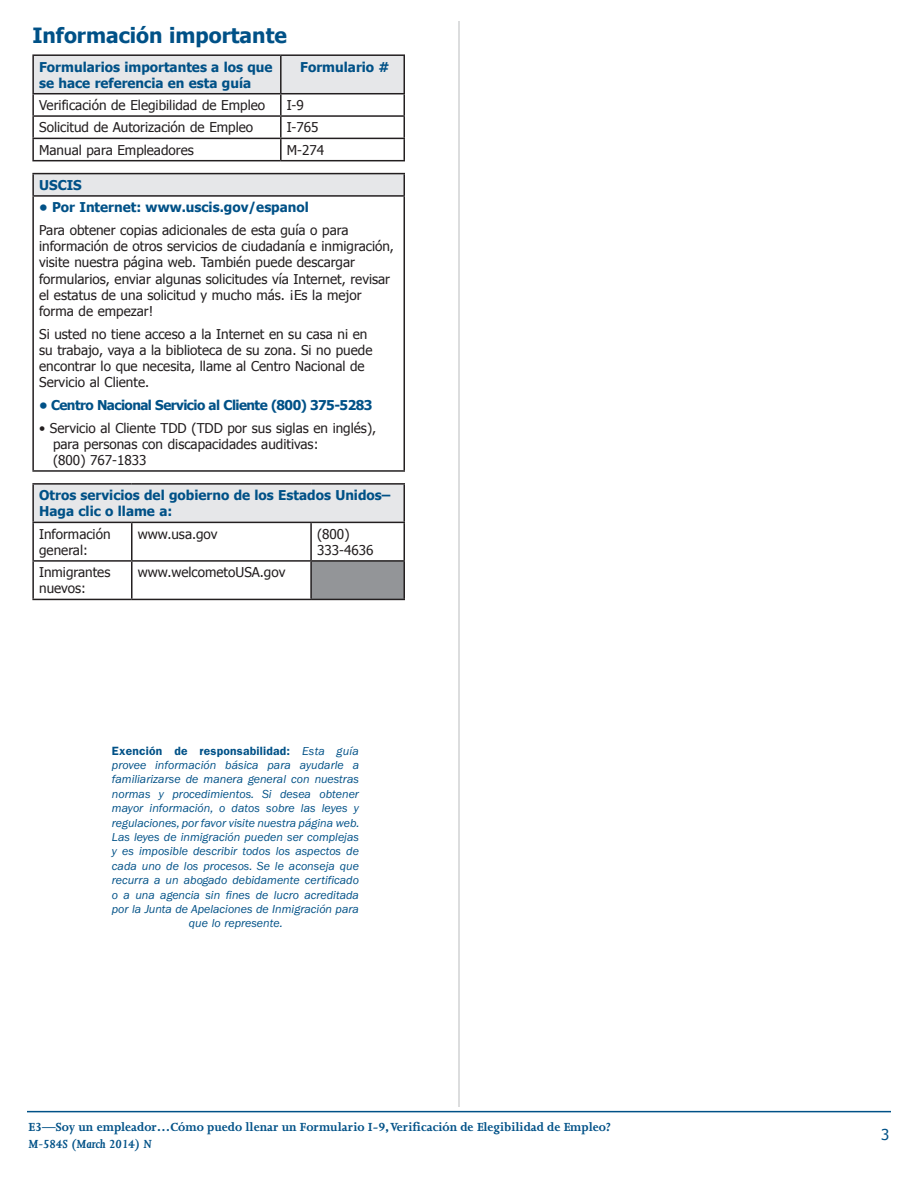
<style>
.page{position:relative;width:918px;height:1188px;background:#fff}
.page>*{position:absolute;margin:0;border:0;box-sizing:border-box;transform-origin:0 0}
.Page_Header{font:700 21px "Tahoma";color:#005187}
.t1{font:15px "Tahoma";color:#005187}
.Copy{font:13.5px/16.2px "Tahoma";color:#231f20}
.Copy-2{font:700 13.5px/16.2px "Tahoma";color:#005187}
.t2{font:700 13.5px "Joanna";color:#005187}
.Copy-3{font:700 13.5px "Tahoma";letter-spacing:-.04em;color:#005187}
.t3{font:italic 700 13.5px "Joanna";color:#005187}
.copy_subhead{font:700 13.5px "Tahoma";color:#005187}
.Copy-4{font:italic 12px/14.4px "ITC Franklin Gothic Std";color:#005187;text-align:center}
.s1{font-weight:600;font-style:normal}
</style>
<div class="page">
<hr style="left:458px;top:21px;width:2px;height:1086px;background:#d1d2d4">
<hr style="left:27px;top:1111px;width:864px;height:1px;background:#005187">
<hr style="left:32px;top:94px;width:2px;height:21px;background:#231f20">
<hr style="left:32px;top:115px;width:249px;height:2px;background:#231f20">
<hr style="left:32px;top:117px;width:2px;height:21px;background:#231f20">
<hr style="left:32px;top:138px;width:249px;height:1px;background:#231f20">
<hr style="left:32px;top:139px;width:2px;height:21px;background:#231f20">
<svg style="left:33px;top:56px;width:372px;height:104px"></svg>
<hr style="left:32px;top:160px;width:249px;height:1px;background:#231f20">
<hr style="left:281px;top:160px;width:124px;height:1px;background:#231f20">
<hr style="left:32px;top:54px;width:249px;height:2px;background:#231f20">
<hr style="left:32px;top:56px;width:2px;height:37px;background:#231f20">
<hr style="left:281px;top:54px;width:124px;height:2px;background:#231f20">
<hr style="left:280px;top:56px;width:2px;height:37px;background:#231f20">
<hr style="left:404px;top:56px;width:1px;height:37px;background:#231f20">
<hr style="left:32px;top:93px;width:249px;height:1px;background:#231f20">
<hr style="left:281px;top:93px;width:124px;height:1px;background:#231f20">
<div style="left:33px;top:174px;width:371px;height:22px;background:#e6e7e9"></div>
<hr style="left:32px;top:173px;width:373px;height:1px;background:#231f20">
<hr style="left:32px;top:174px;width:2px;height:21px;background:#231f20">
<svg style="left:404px;top:174px;width:1px;height:21px"></svg>
<hr style="left:32px;top:195px;width:373px;height:2px;background:#231f20">
<hr style="left:32px;top:197px;width:2px;height:273px;background:#231f20">
<hr style="left:404px;top:197px;width:1px;height:273px;background:#231f20">
<hr style="left:32px;top:470px;width:373px;height:2px;background:#231f20">
<div style="left:33px;top:484px;width:371px;height:38px;background:#e6e7e9"></div>
<div style="left:311px;top:561px;width:93px;height:38px;background:#939598"></div>
<hr style="left:32px;top:483px;width:100px;height:2px;background:#231f20">
<hr style="left:32px;top:485px;width:2px;height:37px;background:#231f20">
<hr style="left:132px;top:483px;width:179px;height:2px;background:#231f20">
<hr style="left:311px;top:483px;width:94px;height:2px;background:#231f20">
<hr style="left:404px;top:485px;width:1px;height:37px;background:#231f20">
<hr style="left:32px;top:522px;width:100px;height:1px;background:#231f20">
<hr style="left:32px;top:523px;width:2px;height:37px;background:#231f20">
<hr style="left:132px;top:522px;width:179px;height:1px;background:#231f20">
<hr style="left:131px;top:523px;width:2px;height:37px;background:#231f20">
<hr style="left:311px;top:522px;width:94px;height:1px;background:#231f20">
<hr style="left:310px;top:523px;width:2px;height:37px;background:#231f20">
<hr style="left:404px;top:523px;width:1px;height:37px;background:#231f20">
<hr style="left:32px;top:560px;width:100px;height:2px;background:#231f20">
<hr style="left:32px;top:562px;width:2px;height:37px;background:#231f20">
<hr style="left:132px;top:560px;width:179px;height:2px;background:#231f20">
<hr style="left:131px;top:562px;width:2px;height:37px;background:#231f20">
<hr style="left:311px;top:560px;width:94px;height:2px;background:#231f20">
<hr style="left:310px;top:562px;width:2px;height:37px;background:#231f20">
<hr style="left:404px;top:562px;width:1px;height:37px;background:#231f20">
<hr style="left:32px;top:599px;width:100px;height:1px;background:#231f20">
<hr style="left:132px;top:599px;width:179px;height:1px;background:#231f20">
<hr style="left:311px;top:599px;width:94px;height:1px;background:#231f20">
<p class="Page_Header" style="left:32px;top:21px;width:256px">Información importante</p>
<p class="Copy-2" style="left:39px;top:58px;width:235px">Formularios importantes a los que se hace referencia en esta guía</p>
<p class="copy_subhead" style="left:300px;top:57px;width:91px">Formulario #</p>
<p class="Copy" style="left:39px;top:96px;width:228px">Verificación de Elegibilidad de Empleo</p>
<p class="Copy" style="left:287px;top:96px;width:19px">I-9</p>
<p class="Copy" style="left:39px;top:119px;width:216px">Solicitud de Autorización de Empleo</p>
<p class="Copy" style="left:287px;top:119px;width:33px">I-765</p>
<p class="Copy" style="left:39px;top:141px;width:156px">Manual para Empleadores</p>
<p class="Copy" style="left:287px;top:141px;width:39px">M-274</p>
<p class="Copy-2" style="left:39px;top:176px;width:44px">USCIS</p>
<p class="Copy-2" style="left:39px;top:198px;width:271px">• Por Internet: www.uscis.gov/espanol</p>
<p class="Copy" style="left:39px;top:221px;width:356px">Para obtener copias adicionales de esta guía o para información de otros servicios de ciudadanía e inmigración, visite nuestra página web. También puede descargar formularios, enviar algunas solicitudes vía Internet, revisar el estatus de una solicitud y mucho más. ¡Es la mejor forma de empezar!</p>
<p class="Copy" style="left:39px;top:325px;width:335px">Si usted no tiene acceso a la Internet en su casa ni en su trabajo, vaya a la biblioteca de su zona. Si no puede encontrar lo que necesita, llame al Centro Nacional de Servicio al Cliente.</p>
<p class="Copy-3" style="left:39px;top:396px;width:335px">• Centro Nacional Servicio al Cliente (800) 375-5283</p>
<p class="Copy" style="left:53px;top:419px;width:325px;text-indent:-14px">• Servicio al Cliente TDD (TDD por sus siglas en inglés), para personas con discapacidades auditivas:<br>(800) 767-1833</p>
<p class="Copy-2" style="left:39px;top:486px;width:353px">Otros servicios del gobierno de los Estados Unidos–<br>Haga clic o llame a:</p>
<p class="Copy" style="left:39px;top:525px;width:73px">Información general:</p>
<p class="Copy" style="left:138px;top:525px;width:81px">www.usa.gov</p>
<p class="Copy" style="left:317px;top:525px;width:58px">(800)<br>333-4636</p>
<p class="Copy" style="left:39px;top:564px;width:73px">Inmigrantes nuevos:</p>
<p class="Copy" style="left:138px;top:564px;width:149px">www.welcometoUSA.gov</p>
<p class="Copy-4" style="left:112px;top:743px;width:249px"><span class="s1">Exención de responsabilidad:</span> Esta guía provee información básica para ayudarle a familiarizarse de manera general con nuestras normas y procedimientos. Si desea obtener mayor información, o datos sobre las leyes y regulaciones, por favor visite nuestra página web.<br>Las leyes de inmigración pueden ser complejas y es imposible describir todos los aspectos de cada uno de los procesos. Se le aconseja que recurra a un abogado debidamente certificado o a una agencia sin fines de lucro acreditada por la Junta de Apelaciones de Inmigración para que lo represente.</p>
<p class="t2" style="left:28px;top:1120px;width:584px">E3—Soy un empleador…Cómo puedo llenar un Formulario I-9, Verificación de Elegibilidad de Empleo?</p>
<p class="t3" style="left:28px;top:1136px;width:125px">M-584S (March 2014) N</p>
<p class="t1" style="left:881px;top:1125px;width:10px">3</p>
</div>
